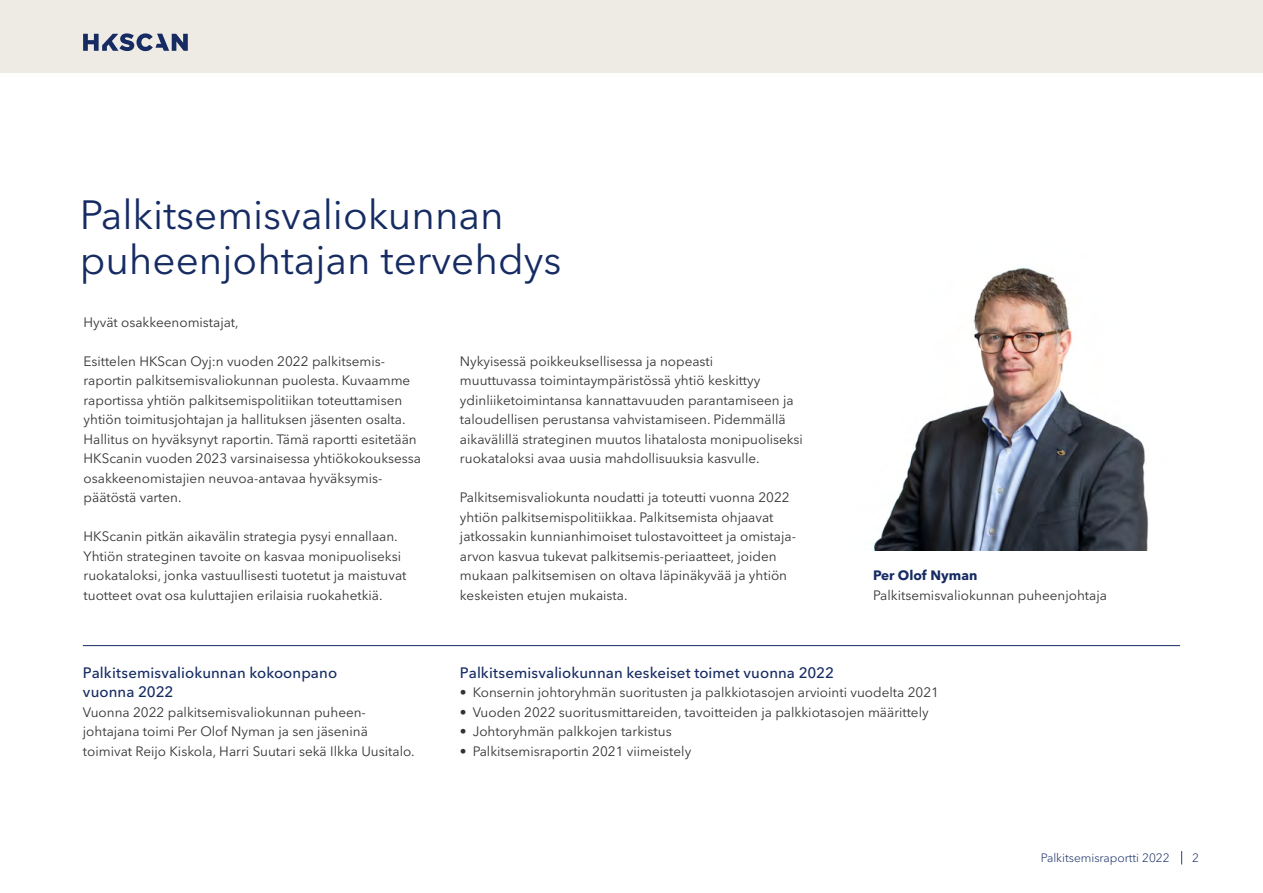
<style>
.page{position:relative;width:1263px;height:893px;background:#fff}
.page>*{position:absolute;margin:0;border:0;box-sizing:border-box;transform-origin:0 0}
.t1{font:40.5px/45px "Avenir Next LT Pro";color:#152b62}
.t2{font:500 15px/19.5px "Avenir Next LT Pro";letter-spacing:.005em;color:#152b62}
.t3{font:13.5px/19.5px "Avenir Next LT Pro";color:#333}
.t4{font:700 13.5px "Avenir Next LT Pro";color:#152b62}
.t5{font:300 12px "Avenir Next LT Pro";color:#152b62}
</style>
<div class="page">
<img style="left:873px;top:267px;width:276px;height:283px">
<hr style="left:83px;top:645px;width:1097px;height:1px;background:#152b62">
<div style="left:0;top:0;width:1263px;height:73px;background:#eeebe5"></div>
<svg style="left:1181px;top:851px;width:1px;height:13px"></svg>
<svg style="left:83px;top:33px;width:105px;height:18px"></svg>
<h1 class="t1" style="left:80px;top:193px;width:483px">Palkitsemisvaliokunnan puheenjohtajan tervehdys</h1>
<p class="t3" style="left:84px;top:312px;width:157px">Hyvät osakkeenomistajat,</p>
<p class="t3" style="left:84px;top:351px;width:339px">Esittelen HKScan Oyj:n vuoden 2022 palkitsemis&shy;raportin palkitsemisvaliokunnan puolesta. Kuvaamme raportissa yhtiön palkitsemispolitiikan toteuttamisen yhtiön toimitusjohtajan ja hallituksen jäsenten osalta.<br>Hallitus on hyväksynyt raportin. Tämä raportti esitetään HKScanin vuoden 2023 varsinaisessa yhtiökokouksessa osakkeenomistajien neuvoa-antavaa hyväksymis&shy;päätöstä varten.</p>
<p class="t3" style="left:84px;top:527px;width:324px">HKScanin pitkän aikavälin strategia pysyi ennallaan.<br>Yhtiön strateginen tavoite on kasvaa monipuoliseksi ruokataloksi, jonka vastuullisesti tuotetut ja maistuvat tuotteet ovat osa kuluttajien erilaisia ruokahetkiä.</p>
<p class="t3" style="left:460px;top:351px;width:344px">Nykyisessä poikkeuksellisessa ja nopeasti<br>muuttuvassa toimintaympäristössä yhtiö keskittyy ydinliiketoimintansa kannattavuuden parantamiseen ja taloudellisen perustansa vahvistamiseen. Pidemmällä aikavälillä strateginen muutos lihatalosta monipuoliseksi ruokataloksi avaa uusia mahdollisuuksia kasvulle.</p>
<p class="t3" style="left:460px;top:488px;width:336px">Palkitsemisvaliokunta noudatti ja toteutti vuonna 2022 yhtiön palkitsemispolitiikkaa. Palkitsemista ohjaavat jatkossakin kunnianhimoiset tulostavoitteet ja omistaja&shy;arvon kasvua tukevat palkitsemis-periaatteet, joiden mukaan palkitsemisen on oltava läpinäkyvää ja yhtiön keskeisten etujen mukaista.</p>
<p class="t4" style="left:873px;top:567px;width:106px">Per Olof Nyman</p>
<p class="t3" style="left:873px;top:585px;width:235px">Palkitsemisvaliokunnan puheenjohtaja</p>
<p class="t2" style="left:83px;top:663px;width:256px">Palkitsemisvaliokunnan kokoonpano vuonna 2022</p>
<p class="t3" style="left:83px;top:702px;width:333px">Vuonna 2022 palkitsemisvaliokunnan puheen-‑ johtajana toimi Per Olof Nyman ja sen jäseninä toimivat Reijo Kiskola, Harri Suutari sekä Ilkka Uusitalo.</p>
<p class="t2" style="left:460px;top:663px;width:376px">Palkitsemisvaliokunnan keskeiset toimet vuonna 2022</p>
<p class="t3" style="left:460px;top:683px;width:481px">• Konsernin johtoryhmän suoritusten ja palkkiotasojen arviointi vuodelta 2021</p>
<p class="t3" style="left:460px;top:702px;width:470px">• Vuoden 2022 suoritusmittareiden, tavoitteiden ja palkkiotasojen määrittely</p>
<p class="t3" style="left:460px;top:722px;width:213px">• Johtoryhmän palkkojen tarkistus</p>
<p class="t3" style="left:460px;top:741px;width:233px">• Palkitsemisraportin 2021 viimeistely</p>
<p class="t5" style="left:1041px;top:851px;width:130px">Palkitsemisraportti 2022</p>
<p class="t5" style="left:1192px;top:851px;width:8px">2</p>
</div>
